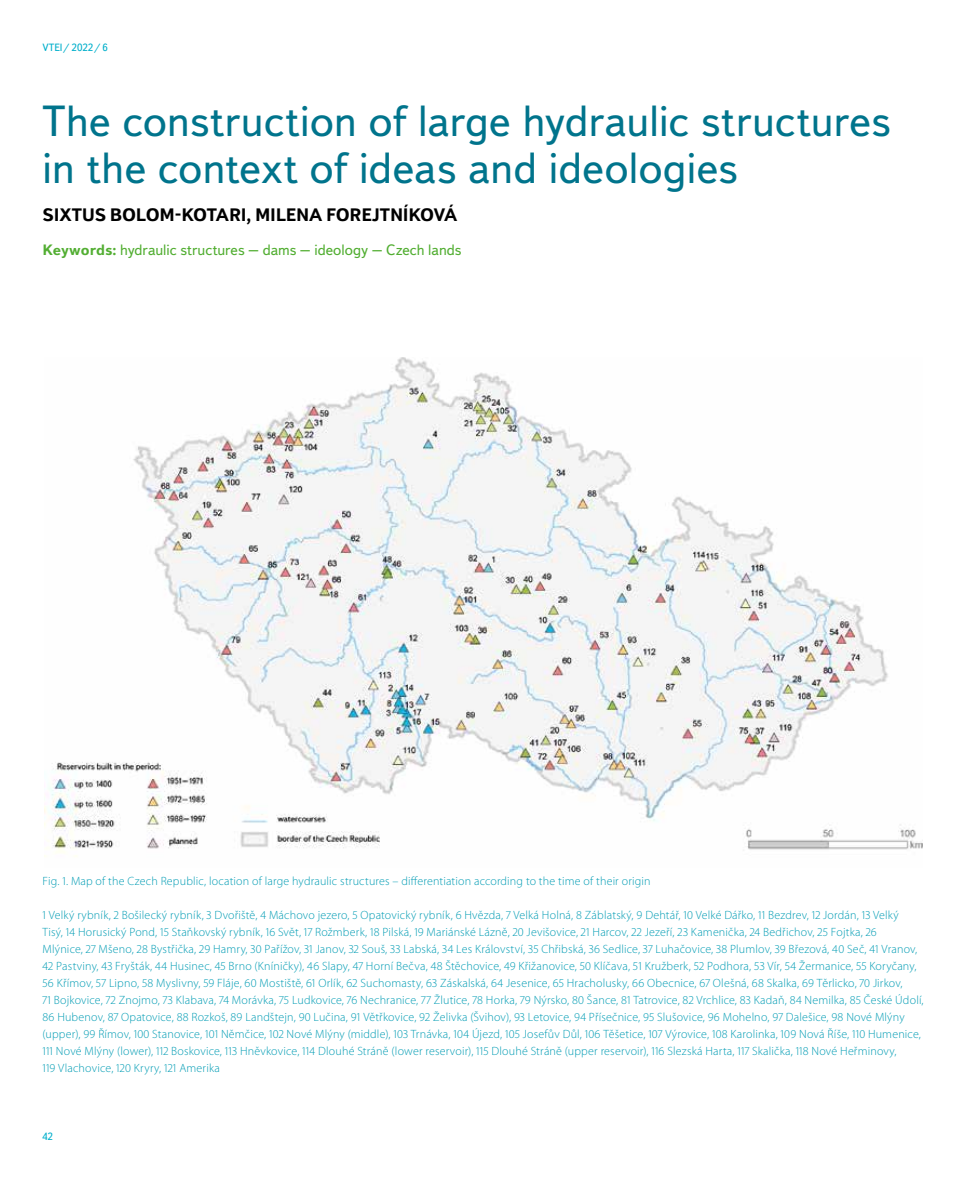
<style>
.page{position:relative;width:978px;height:1191px;background:#fff}
.page>*{position:absolute;margin:0;border:0;box-sizing:border-box;transform-origin:0 0}
.t1{font:43.5px/46.5px "Textbook New";letter-spacing:.01em;color:#00748c}
.t2{font:700 18px "Textbook New";letter-spacing:-.015em;color:#000}
.t3{font:15px "Textbook New";color:#52ae32}
.t4{font:300 12px/17px "Myriad Pro";letter-spacing:.015em;color:#009cb4}
.t5{font:10.5px "Textbook New";color:#00afcb}
.s1{font-weight:700}
</style>
<div class="page">
<img style="left:45px;top:357px;width:878px;height:500px">
<p class="t5" style="left:43px;top:41px;width:67px">VTEI/ 2022/ 6</p>
<h1 class="t1" style="left:43px;top:98px;width:850px">The construction of large hydraulic structures in the context of ideas and ideologies</h1>
<h2 class="t2" style="left:43px;top:204px;width:416px">SIXTUS BOLOM-KOTARI, MILENA FOREJTNÍKOVÁ</h2>
<p class="t3" style="left:43px;top:241px;width:421px"><span class="s1">Keywords:</span> hydraulic structures – dams – ideology – Czech lands</p>
<p class="t4" style="left:43px;top:872px;width:610px">Fig. 1. Map of the Czech Republic, location of large hydraulic structures – differentiation according to the time of their origin</p>
<p class="t4" style="left:43px;top:906px;width:883px">1 Velký rybník, 2 Bošilecký rybník, 3 Dvořiště, 4 Máchovo jezero, 5 Opatovický rybník, 6 Hvězda, 7 Velká Holná, 8 Záblatský, 9 Dehtář, 10 Velké Dářko, 11 Bezdrev, 12 Jordán, 13 Velký<br>Tisý, 14 Horusický Pond, 15 Staňkovský rybník, 16 Svět, 17 Rožmberk, 18 Pilská, 19 Mariánské Lázně, 20 Jevišovice, 21 Harcov, 22 Jezeří, 23 Kamenička, 24 Bedřichov, 25 Fojtka, 26<br>Mlýnice, 27 Mšeno, 28 Bystřička, 29 Hamry, 30 Pařížov, 31 Janov, 32 Souš, 33 Labská, 34 Les Království, 35 Chřibská, 36 Sedlice, 37 Luhačovice, 38 Plumlov, 39 Březová, 40 Seč, 41 Vranov, 42 Pastviny, 43 Fryšták, 44 Husinec, 45 Brno (Kníničky), 46 Slapy, 47 Horní Bečva, 48 Štěchovice, 49 Křižanovice, 50 Klíčava, 51 Kružberk, 52 Podhora, 53 Vír, 54 Žermanice, 55 Koryčany, 56 Křímov, 57 Lipno, 58 Myslivny, 59 Fláje, 60 Mostiště, 61 Orlík, 62 Suchomasty, 63 Záskalská, 64 Jesenice, 65 Hracholusky, 66 Obecnice, 67 Olešná, 68 Skalka, 69 Těrlicko, 70 Jirkov,<br>71 Bojkovice, 72 Znojmo, 73 Klabava, 74 Morávka, 75 Ludkovice, 76 Nechranice, 77 Žlutice, 78 Horka, 79 Nýrsko, 80 Šance, 81 Tatrovice, 82 Vrchlice, 83 Kadaň, 84 Nemilka, 85 České Údolí, 86 Hubenov, 87 Opatovice, 88 Rozkoš, 89 Landštejn, 90 Lučina, 91 Větřkovice, 92 Želivka (Švihov), 93 Letovice, 94 Přísečnice, 95 Slušovice, 96 Mohelno, 97 Dalešice, 98 Nové Mlýny (upper), 99 Římov, 100 Stanovice, 101 Němčice, 102 Nové Mlýny (middle), 103 Trnávka, 104 Újezd, 105 Josefův Důl, 106 Těšetice, 107 Výrovice, 108 Karolinka, 109 Nová Říše, 110 Humenice, 111 Nové Mlýny (lower), 112 Boskovice, 113 Hněvkovice, 114 Dlouhé Stráně (lower reservoir), 115 Dlouhé Stráně (upper reservoir), 116 Slezská Harta, 117 Skalička, 118 Nové Heřminovy,<br>119 Vlachovice, 120 Kryry, 121 Amerika</p>
<p class="t5" style="left:42px;top:1130px;width:12px">42</p>
</div>
